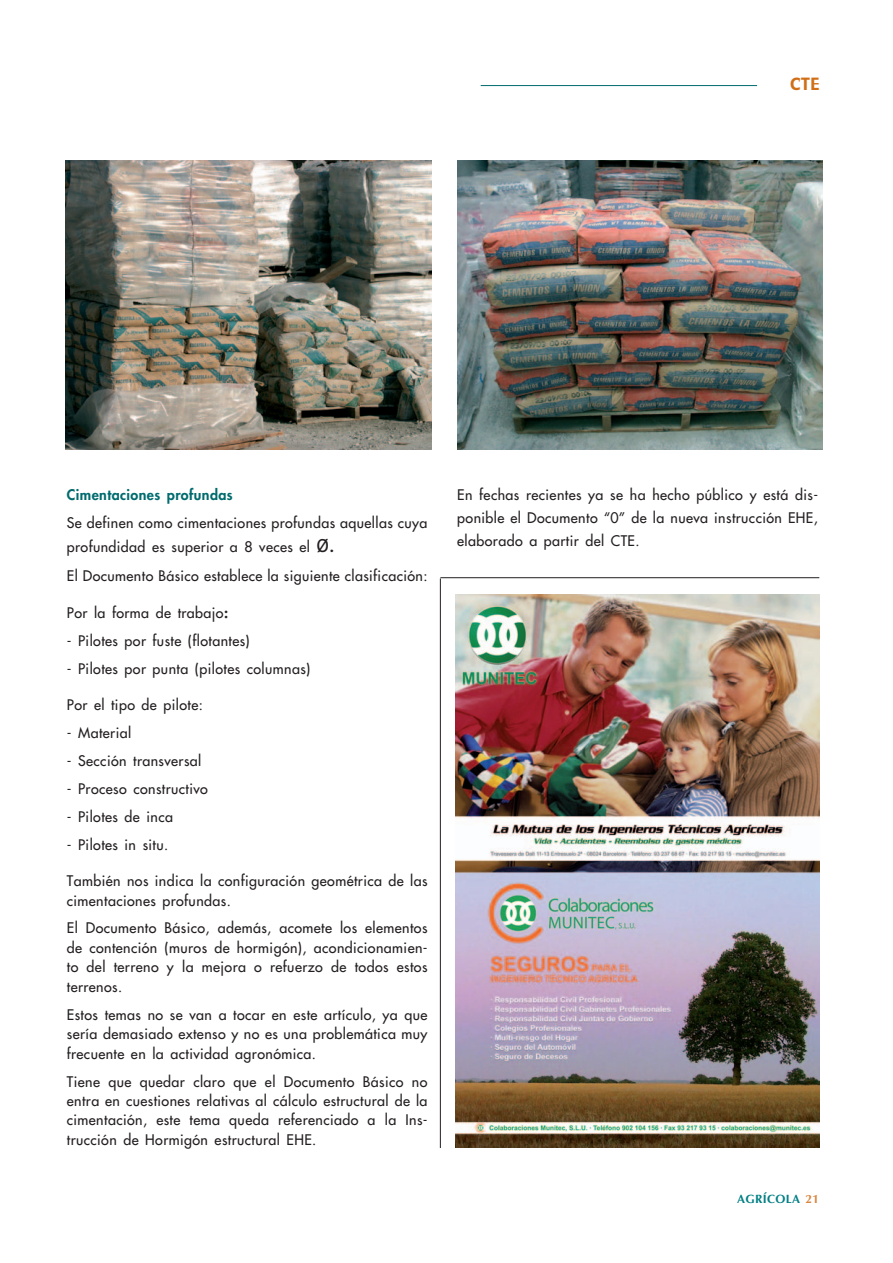
<style>
.page{position:relative;width:893px;height:1263px;background:#fff}
.page>*{position:absolute;margin:0;border:0;box-sizing:border-box;transform-origin:0 0}
.t1{font:16.5px "Gadget";color:#d06f18}
.t2{font:14.25px/19.5px "Futura";letter-spacing:.03em;color:#231f20;text-align:justify}
.t3{font:800 14.25px "Futura";letter-spacing:.03em;color:#006b6e}
.t4{font:700 12px "Optima";letter-spacing:.03em;color:#007f84}
.s1{font-family:"Trebuchet MS";font-size:18px}
.s2{font-weight:800}
.s3{color:#d9863f}
</style>
<div class="page">
<img style="left:457px;top:161px;width:366px;height:289px">
<img style="left:66px;top:161px;width:366px;height:289px">
<hr style="left:481px;top:85px;width:276px;height:1px;background:#006b6e">
<img style="left:456px;top:595px;width:363px;height:552px">
<hr style="left:440px;top:577px;width:379px;height:1px;background:#231f20">
<hr style="left:440px;top:578px;width:1px;height:570px;background:#231f20">
<p class="t1" style="left:790px;top:75px;width:31px">CTE</p>
<p class="t3" style="left:67px;top:488px;width:167px">Cimentaciones profundas</p>
<p class="t2" style="left:67px;top:512px;width:362px;line-height:24px">Se definen como cimentaciones profundas aquellas cuya profundidad es superior a 8 veces el <span class="s1">Ø.</span></p>
<p class="t2" style="left:67px;top:567px;width:362px">El Documento Básico establece la siguiente clasificación:</p>
<p class="t2" style="left:67px;top:604px;width:163px">Por la forma de trabajo<span class="s2">:</span></p>
<p class="t2" style="left:67px;top:632px;width:184px">- Pilotes por fuste (flotantes)</p>
<p class="t2" style="left:67px;top:659px;width:245px">- Pilotes por punta (pilotes columnas)</p>
<p class="t2" style="left:67px;top:696px;width:137px">Por el tipo de pilote:</p>
<p class="t2" style="left:67px;top:724px;width:66px">- Material</p>
<p class="t2" style="left:67px;top:752px;width:136px">- Sección transversal</p>
<p class="t2" style="left:67px;top:780px;width:142px">- Proceso constructivo</p>
<p class="t2" style="left:67px;top:808px;width:108px">- Pilotes de inca</p>
<p class="t2" style="left:67px;top:836px;width:103px">- Pilotes in situ.</p>
<p class="t2" style="left:67px;top:872px;width:362px">También nos indica la configuración geométrica de las cimentaciones profundas.</p>
<p class="t2" style="left:67px;top:919px;width:362px">El Documento Básico, además, acomete los elementos de contención (muros de hormigón), acondicionamien&shy;to del terreno y la mejora o refuerzo de todos estos terrenos.</p>
<p class="t2" style="left:67px;top:1006px;width:362px">Estos temas no se van a tocar en este artículo, ya que sería demasiado extenso y no es una problemática muy frecuente en la actividad agronómica.</p>
<p class="t2" style="left:67px;top:1072px;width:362px">Tiene que quedar claro que el Documento Básico no entra en cuestiones relativas al cálculo estructural de la cimentación, este tema queda referenciado a la Ins&shy;trucción de Hormigón estructural EHE.</p>
<p class="t2" style="left:457px;top:485px;width:362px;line-height:23px">En fechas recientes ya se ha hecho público y está dis&shy;ponible el Documento “0” de la nueva instrucción EHE, elaborado a partir del CTE.</p>
<p class="t4" style="left:737px;top:1192px;width:84px">AGRÍCOLA <span class="s3">21</span></p>
</div>
